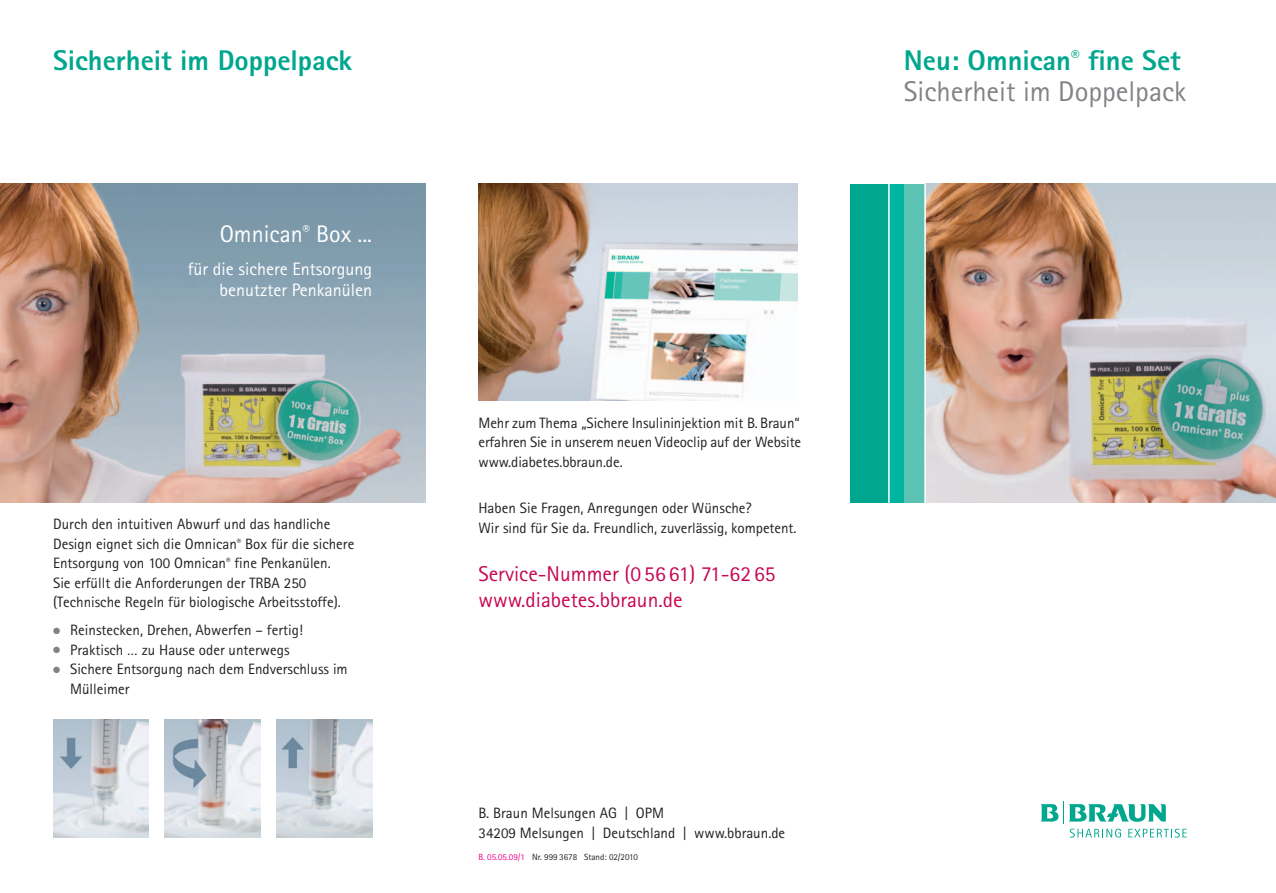
<style>
.page{position:relative;width:1276px;height:893px;background:#fff}
.page>*{position:absolute;margin:0;border:0;box-sizing:border-box;transform-origin:0 0}
.t1{font:28.5px/31.5px "Rotis Sans Serif";color:#808285}
.t2{font:800 28.5px "Rotis Sans Serif";color:#00a78e}
.t3{font:24px "Rotis Sans Serif";color:#fff}
.t4{font:21.45px/26.1px "Rotis Sans Serif";color:#c70851}
.t5{font:18px/21.6px "Rotis Sans Serif";color:#fff;text-align:right}
.t6{font:15px/19.5px "Rotis Sans Serif";color:#231f20}
.t7{font:9px "Rotis Sans Serif";color:#231f20}
.s1{color:#808285}
.s2{font-weight:800;color:#00a78e}
.s3{color:#ed028c}
</style>
<div class="page">
<img style="left:478px;top:184px;width:319px;height:217px">
<img style="left:165px;top:720px;width:95px;height:118px">
<img style="left:53px;top:720px;width:96px;height:118px">
<img style="left:276px;top:720px;width:96px;height:118px">
<img style="left:0;top:184px;width:425px;height:319px">
<div style="left:850px;top:184px;width:68px;height:319px;background:#00a78e"></div>
<div style="left:889px;top:184px;width:36px;height:319px;background:#5cc3b4"></div>
<div style="left:889px;top:184px;width:15px;height:319px;background:#00b5a0"></div>
<img style="left:926px;top:184px;width:350px;height:319px">
<hr style="left:888px;top:184px;width:1px;height:320px;background:#fff">
<hr style="left:924px;top:184px;width:2px;height:320px;background:#fff">
<svg style="left:1040px;top:801px;width:146px;height:36px"></svg>
<h1 class="t2" style="left:53px;top:50px;width:300px">Sicherheit im Doppelpack</h1>
<h2 class="t3" style="left:220px;top:225px;width:154px">Omnican<sup>®</sup> Box ...</h2>
<p class="t5" style="left:188px;top:259px;width:186px">für die sichere Entsorgung benutzter Penkanülen</p>
<p class="t6" style="left:53px;top:516px;width:303px">Durch den intuitiven Abwurf und das handliche Design eignet sich die Omnican<sup>®</sup> Box für die sichere Entsorgung von 100 Omnican<sup>®</sup> fine Penkanülen.<br>Sie erfüllt die Anforderungen der TRBA 250 (Technische Regeln für biologische Arbeitsstoffe).</p>
<p class="t6" style="left:53px;top:622px;width:251px"><span class="s1">●</span> Reinstecken, Drehen, Abwerfen – fertig!</p>
<p class="t6" style="left:53px;top:641px;width:238px"><span class="s1">●</span> Praktisch … zu Hause oder unterwegs</p>
<p class="t6" style="left:70px;top:661px;width:279px;text-indent:-17px"><span class="s1">●</span> Sichere Entsorgung nach dem Endverschluss im<br>Mülleimer</p>
<h1 class="t1" style="left:904px;top:47px;width:284px"><span class="s2">Neu: Omnican</span><sup>®</sup> <span class="s2">fine Set<br></span>Sicherheit im Doppelpack</h1>
<p class="t6" style="left:478px;top:415px;width:324px;text-align:justify">Mehr zum Thema „Sichere Insulininjektion mit B. Braun“ erfahren Sie in unserem neuen Videoclip auf der Website www.diabetes.bbraun.de.</p>
<p class="t6" style="left:478px;top:500px;width:320px">Haben Sie Fragen, Anregungen oder Wünsche?<br>Wir sind für Sie da. Freundlich, zuverlässig, kompetent.</p>
<h3 class="t4" style="left:478px;top:562px;width:299px">Service-Nummer (0 56 61) 71-62 65 www.diabetes.bbraun.de</h3>
<p class="t6" style="left:478px;top:805px;width:308px">B. Braun Melsungen AG | OPM<br>34209 Melsungen | Deutschland | www.bbraun.de</p>
<p class="t7" style="left:478px;top:854px;width:161px"><span class="s3">B. 05.05.09/1</span> Nr. 999 3678 Stand: 02/2010</p>
</div>
